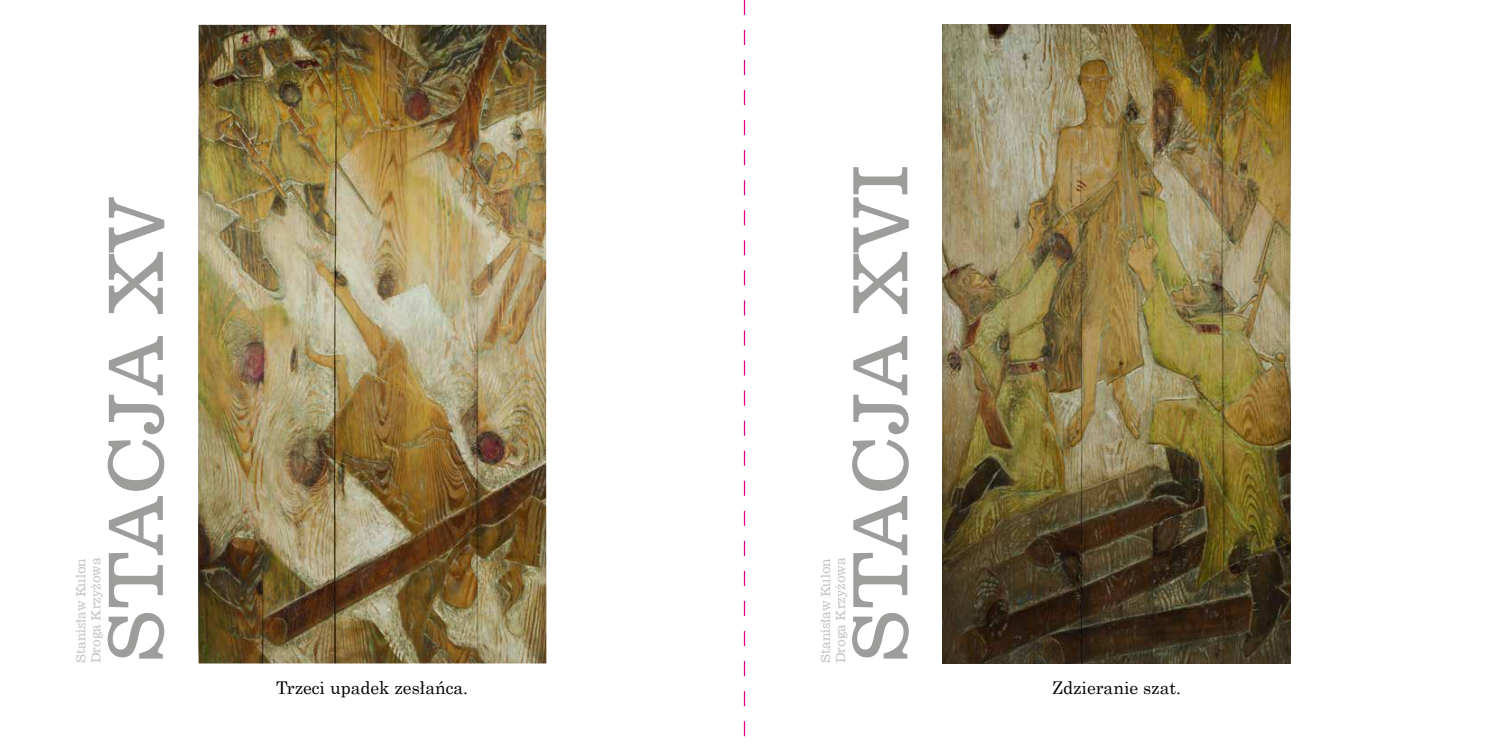
<style>
.page{position:relative;width:1489px;height:745px;background:#fff}
.page>*{position:absolute;margin:0;border:0;box-sizing:border-box;transform-origin:0 0}
.t1{font:75px "News 701 EU";color:#9d9d9c}
.t2{font:17.5px "Century";color:#000}
.t3{font:12.5px/15px "News 701 EU";color:#c6c6c6}
</style>
<div class="page">
<img style="left:198px;top:25px;width:348px;height:638px">
<img style="left:942px;top:25px;width:348px;height:638px">
<svg style="left:743px;top:0;width:2px;height:737px"></svg>
<h1 class="t1" style="left:90px;top:663px;width:468px;rotate:-90deg">STACJA XV</h1>
<p class="t3" style="left:74px;top:663px;width:107px;rotate:-90deg">Stanisław Kulon<br>Droga Krzyżowa</p>
<h2 class="t2" style="left:276px;top:672px;width:193px">Trzeci upadek zesłańca.</h2>
<h1 class="t1" style="left:834px;top:663px;width:500px;rotate:-90deg">STACJA XVI</h1>
<p class="t3" style="left:818px;top:663px;width:107px;rotate:-90deg">Stanisław Kulon<br>Droga Krzyżowa</p>
<h2 class="t2" style="left:1052px;top:672px;width:130px">Zdzieranie szat.</h2>
</div>
